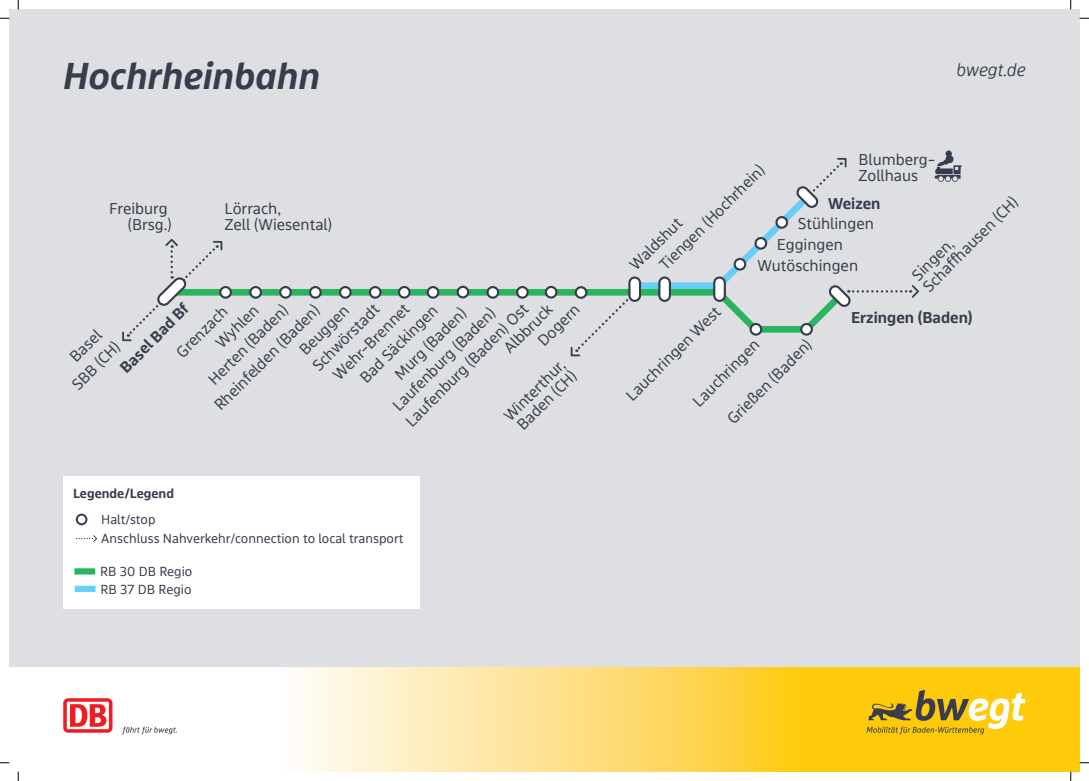
<style>
.page{position:relative;width:1089px;height:781px;background:#fff}
.page>*{position:absolute;margin:0;border:0;box-sizing:border-box;transform-origin:0 0}
.t1{font:italic 700 38.94px "bwegt Display";letter-spacing:.01em;color:#393c4c}
.t2{font:italic 300 18.75px "bwegt Display";color:#393c4c}
.t3{font:16.31px/15.6px "bwegt Text";color:#393c4c}
.t4{font:700 16.31px "bwegt Text";color:#393c4c}
.t5{font:13.69px/18.6px "bwegt Text";color:#393c4c}
.t6{font:700 13.69px "bwegt Text";color:#393c4c}
</style>
<div class="page">
<div style="left:9px;top:9px;width:1070px;height:658px;background:#dedfe3"></div>
<svg style="left:9px;top:667px;width:1070px;height:104px"></svg>
<div style="left:63px;top:476px;width:356px;height:132px;background:#fff"></div>
<div style="left:171px;top:289px;width:547px;height:6px;background:#2bb45f"></div>
<svg style="left:249px;top:286px;width:13px;height:13px"></svg>
<svg style="left:279px;top:286px;width:13px;height:13px"></svg>
<svg style="left:309px;top:286px;width:13px;height:13px"></svg>
<svg style="left:339px;top:286px;width:13px;height:13px"></svg>
<div style="left:635px;top:282px;width:85px;height:7px;background:#67cef5"></div>
<svg style="left:369px;top:286px;width:13px;height:13px"></svg>
<svg style="left:427px;top:286px;width:12px;height:13px"></svg>
<svg style="left:398px;top:286px;width:13px;height:13px"></svg>
<svg style="left:486px;top:286px;width:13px;height:13px"></svg>
<svg style="left:516px;top:286px;width:13px;height:13px"></svg>
<svg style="left:456px;top:286px;width:13px;height:12px"></svg>
<svg style="left:545px;top:286px;width:12px;height:12px"></svg>
<svg style="left:934px;top:150px;width:27px;height:32px"></svg>
<svg style="left:122px;top:239px;width:110px;height:103px"></svg>
<svg style="left:709px;top:157px;width:210px;height:179px"></svg>
<svg style="left:570px;top:276px;width:71px;height:81px"></svg>
<svg style="left:658px;top:276px;width:13px;height:26px"></svg>
<svg style="left:76px;top:513px;width:11px;height:12px"></svg>
<div style="left:74px;top:568px;width:21px;height:6px;background:#2bb45f"></div>
<div style="left:75px;top:585px;width:21px;height:7px;background:#67cef5"></div>
<svg style="left:76px;top:535px;width:21px;height:7px"></svg>
<svg style="left:866px;top:690px;width:160px;height:44px;background:#d8b534"></svg>
<svg style="left:63px;top:698px;width:49px;height:34px"></svg>
<svg style="left:122px;top:726px;width:55px;height:8px"></svg>
<h1 class="t1" style="left:63px;top:54px;width:258px">Hochrheinbahn</h1>
<p class="t2" style="left:956px;top:59px;width:71px">bwegt.de</p>
<p class="t3" style="left:858px;top:152px;width:78px">Blumberg-<br>Zollhaus</p>
<p class="t3" style="left:640px;top:246px;width:143px;line-height:20.9px;text-indent:-21px;rotate:-45deg">Waldshut<br>Tiengen (Hochrhein)</p>
<p class="t3" style="left:624px;top:393px;width:127px;rotate:-45deg">Lauchringen West</p>
<p class="t3" style="left:109px;top:201px;width:64px;text-align:right">Freiburg (Brsg.)</p>
<p class="t3" style="left:225px;top:201px;width:109px">Lörrach,<br>Zell (Wiesental)</p>
<p class="t3" style="left:909px;top:273px;width:128px;rotate:-45deg">Singen,<br>Schaffhausen (CH)</p>
<p class="t4" style="left:828px;top:194px;width:54px">Weizen</p>
<p class="t3" style="left:798px;top:216px;width:78px">Stühlingen</p>
<p class="t3" style="left:777px;top:237px;width:68px">Eggingen</p>
<p class="t3" style="left:757px;top:258px;width:102px">Wutöschingen</p>
<p class="t4" style="left:116px;top:363px;width:91px;rotate:-45deg">Basel Bad Bf</p>
<p class="t3" style="left:279px;top:331px;width:88px;line-height:20.7px;text-indent:-98px;rotate:-45deg">Rheinfelden (Baden)<br>Beuggen<br>Schwörstadt</p>
<p class="t3" style="left:392px;top:372px;width:95px;rotate:-45deg">Murg (Baden)</p>
<p class="t3" style="left:501px;top:345px;width:63px;rotate:-45deg">Albbruck</p>
<p class="t3" style="left:174px;top:350px;width:67px;rotate:-45deg">Grenzach</p>
<p class="t3" style="left:331px;top:372px;width:102px;rotate:-45deg">Wehr-Brennet</p>
<p class="t3" style="left:206px;top:377px;width:107px;rotate:-45deg">Herten (Baden)</p>
<p class="t3" style="left:403px;top:418px;width:167px;rotate:-45deg">Laufenburg (Baden) Ost</p>
<p class="t3" style="left:390px;top:403px;width:139px;rotate:-45deg">Laufenburg (Baden)</p>
<p class="t3" style="left:535px;top:338px;width:53px;rotate:-45deg">D ogern</p>
<p class="t3" style="left:213px;top:340px;width:55px;rotate:-45deg">Wyhlen</p>
<p class="t3" style="left:357px;top:375px;width:104px;rotate:-45deg">Bad Säckingen</p>
<p class="t4" style="left:851px;top:308px;width:123px">Erzingen (Baden)</p>
<p class="t3" style="left:52px;top:365px;width:62px;line-height:21.8px;text-align:right;rotate:-45deg">Basel<br>SBB (CH)</p>
<p class="t3" style="left:725px;top:416px;width:113px;rotate:-45deg">Grießen (Baden)</p>
<p class="t3" style="left:690px;top:398px;width:89px;rotate:-45deg">Lauchringen</p>
<p class="t3" style="left:501px;top:413px;width:86px;rotate:-45deg">Winterthur,<br>Baden (CH)</p>
<p class="t6" style="left:73px;top:485px;width:102px">Legende/Legend</p>
<p class="t5" style="left:101px;top:510px;width:304px">Halt/stop<br>Anschluss Nahverkehr/connection to local transport</p>
<p class="t5" style="left:100px;top:562px;width:94px">RB 30 DB Regio<br>RB 37 DB Regio</p>
</div>
